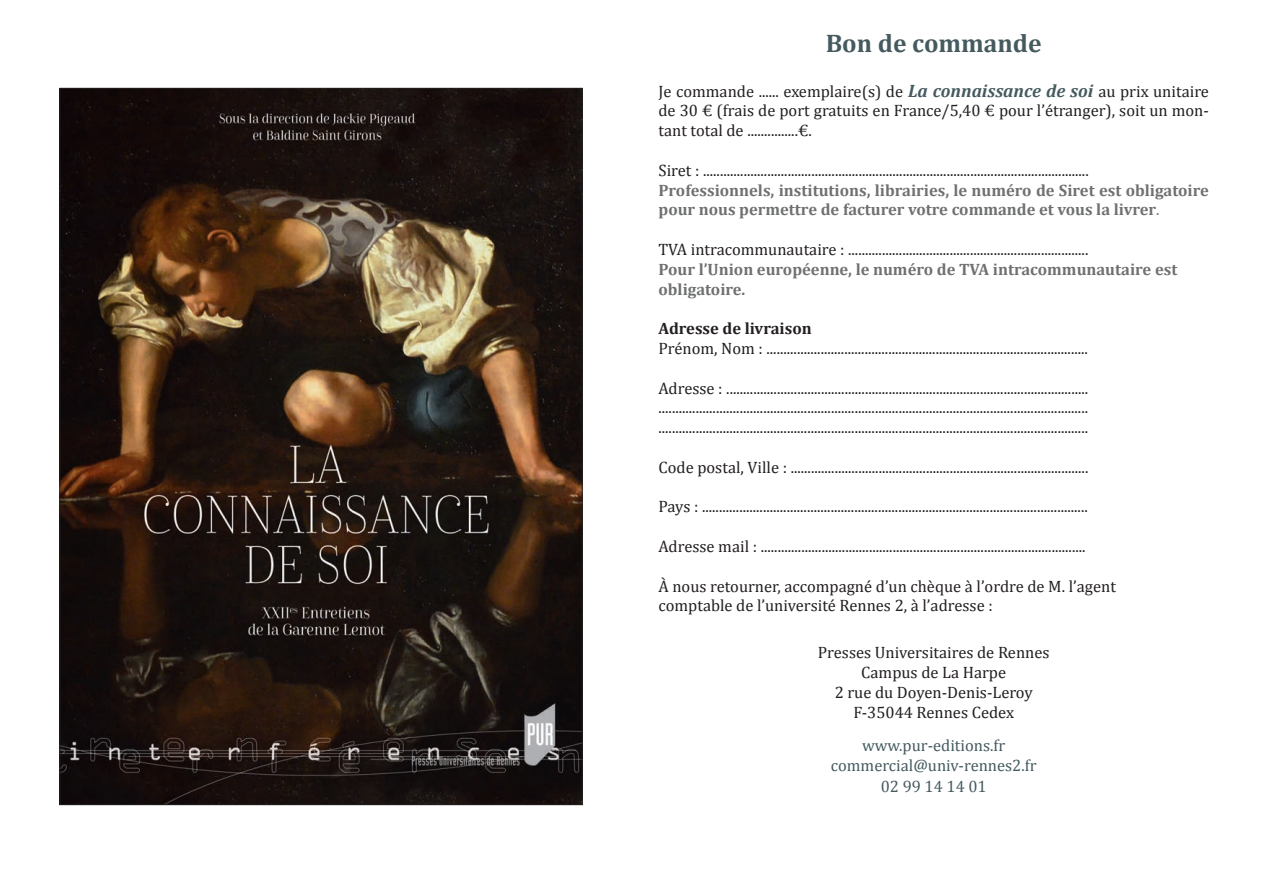
<style>
.page{position:relative;width:1263px;height:893px;background:#fff}
.page>*{position:absolute;margin:0;border:0;box-sizing:border-box;transform-origin:0 0}
.t1{font:700 25.5px "Cambria";color:#455a5f}
.t2{font:16.5px/19.8px "Cambria";color:#231f20;text-align:justify}
.t3{font:700 16.5px/19.8px "Cambria";color:#6f7170}
.t4{font:16.5px "Cambria";color:#455a5f}
.t5{font:700 16.5px "Cambria";color:#231f20}
.s1{font-weight:700;font-style:italic;font-size:18px;color:#455a5f}
.s2{font-weight:400}
</style>
<div class="page">
<img style="left:62px;top:90px;width:519px;height:713px">
<p class="t1" style="left:826px;top:25px;width:218px">Bon de commande</p>
<p class="t2" style="left:658px;top:81px;width:552px">Je commande ...... exemplaire(s) de <span class="s1">La connaissance de soi</span> au prix unitaire de 30 € (frais de port gratuits en France/5,40 € pour l’étranger), soit un mon&shy;tant total de ...............€.</p>
<p class="t2" style="left:658px;top:160px;width:432px">Siret : ..................................................................................................................</p>
<p class="t3" style="left:658px;top:180px;width:552px">Professionnels, institutions, librairies, le numéro de Siret est obligatoire pour nous permettre de facturer votre commande et vous la livrer<span class="s2">.</span></p>
<p class="t2" style="left:658px;top:239px;width:431px">TVA intracommunautaire : .......................................................................</p>
<p class="t3" style="left:658px;top:259px;width:520px">Pour l’Union européenne, le numéro de TVA intracommunautaire est</p>
<p class="t3" style="left:658px;top:279px;width:88px">obligatoire.</p>
<p class="t5" style="left:658px;top:317px;width:155px">Adresse de livraison</p>
<p class="t2" style="left:658px;top:338px;width:431px">Prénom, Nom : ...............................................................................................</p>
<p class="t2" style="left:658px;top:378px;width:431px">Adresse : ...........................................................................................................</p>
<p class="t2" style="left:658px;top:398px;width:431px">...............................................................................................................................</p>
<p class="t2" style="left:658px;top:418px;width:431px">...............................................................................................................................</p>
<p class="t2" style="left:658px;top:457px;width:431px">Code postal, Ville : ........................................................................................</p>
<p class="t2" style="left:658px;top:497px;width:431px">Pays : ..................................................................................................................</p>
<p class="t2" style="left:658px;top:536px;width:428px">Adresse mail : ................................................................................................</p>
<p class="t2" style="left:658px;top:576px;width:459px">À nous retourner, accompagné d’un chèque à l’ordre de M. l’agent</p>
<p class="t2" style="left:658px;top:596px;width:336px">comptable de l’université Rennes 2, à l’adresse :</p>
<p class="t2" style="left:818px;top:643px;width:233px">Presses Universitaires de Rennes</p>
<p class="t2" style="left:861px;top:662px;width:146px">Campus de La Harpe</p>
<p class="t2" style="left:835px;top:682px;width:200px">2 rue du Doyen-Denis-Leroy</p>
<p class="t2" style="left:853px;top:702px;width:162px">F-35044 Rennes Cedex</p>
<p class="t4" style="left:862px;top:736px;width:145px">www.pur-editions.fr</p>
<p class="t4" style="left:831px;top:755px;width:207px">commercial@univ-rennes2.fr</p>
<p class="t4" style="left:881px;top:777px;width:107px">02 99 14 14 01</p>
</div>
